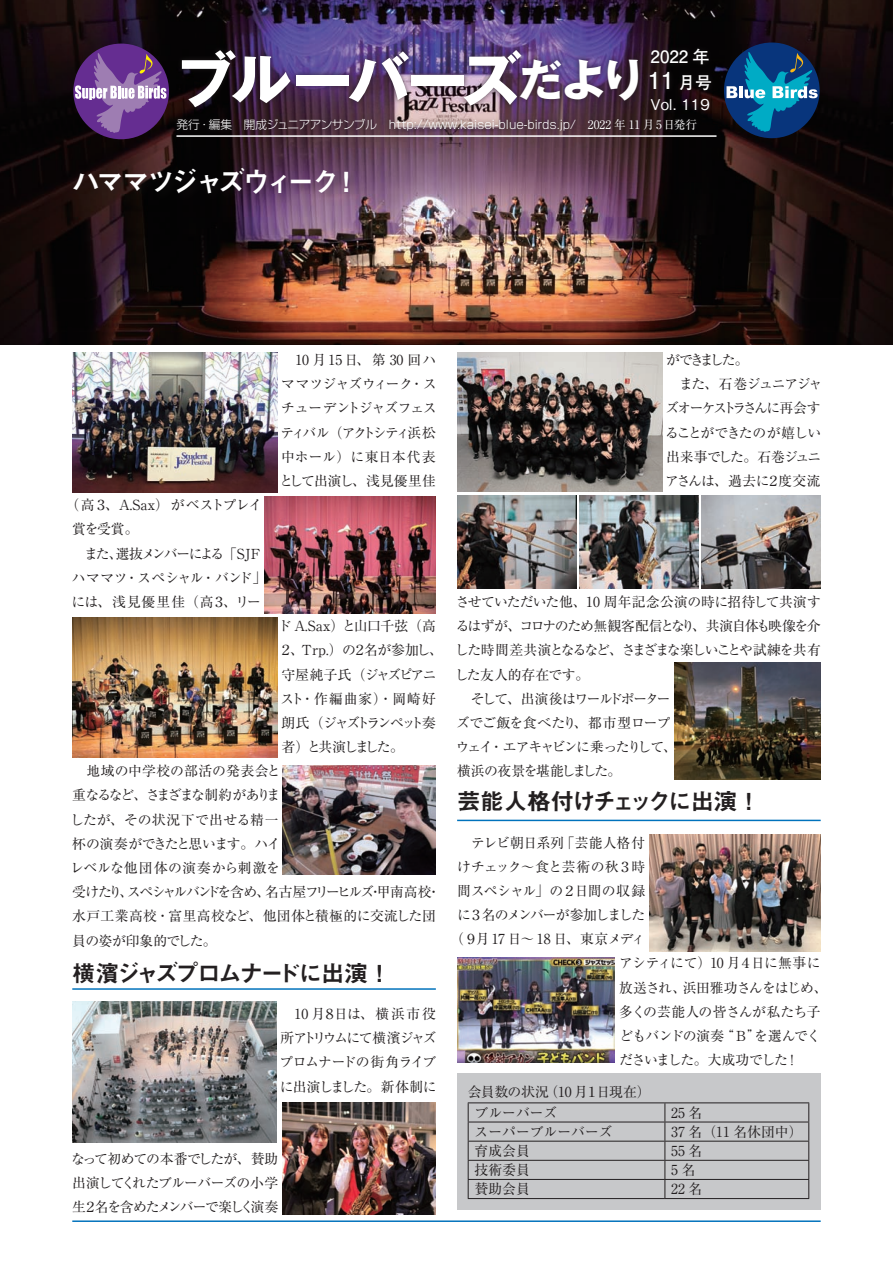
<style>
.page{position:relative;width:893px;height:1263px;background:#fff}
.page>*{position:absolute;margin:0;border:0;box-sizing:border-box;transform-origin:0 0}
.t1{font:700 60.6px "Gothic MB101 Pro";letter-spacing:-.06em;color:#fff}
.t2{font:27.6px "Midashi Go Pro MB31";letter-spacing:-.125em;color:#fff}
.t3{font:23.4px "Midashi Go Pro MB31";letter-spacing:-.085em;color:#231f20}
.t4{font:23.4px "Midashi Go Pro MB31";letter-spacing:-.05em;color:#231f20}
.t5{font:700 23.4px "Futo Go B101 Pro";color:#fff}
.t6{font:700 16.95px "Futo Go B101 Pro";color:#fff}
.t7{font:500 14.85px "Gothic BBB Pro";color:#fff}
.t8{font:13.8px/24.2px "Ryumin Pro";letter-spacing:-.045em;color:#231f20;text-align:justify}
.t9{font:13.8px/24.2px "Ryumin Pro";letter-spacing:-.07em;color:#231f20}
.t10{font:13.8px/24.2px "Ryumin Pro";letter-spacing:-.115em;color:#231f20}
.t11{font:13.8px "Ryumin Pro";letter-spacing:-.105em;color:#231f20}
.t12{font:13.8px "Ryumin Pro";color:#231f20}
.t13{font:13.8px/21.1px "Ryumin Pro";letter-spacing:-.015em;color:#231f20}
.t14{font:13.8px "Ryumin Pro";letter-spacing:.025em;color:#231f20}
.t15{font:13.8px "Ryumin Pro";letter-spacing:-.16em;color:#231f20}
.t16{font:13.8px "Ryumin Pro";letter-spacing:-.15em;color:#231f20}
.t17{font:13.8px "Ryumin Pro";letter-spacing:-.1em;color:#231f20}
.t18{font:13.8px "Ryumin Pro";letter-spacing:-.02em;color:#231f20}
.t19{font:13.8px "Ryumin Pro";letter-spacing:.005em;color:#231f20}
.t20{font:13.8px "Ryumin Pro";letter-spacing:.02em;color:#231f20}
.t21{font:13.8px "Ryumin Pro";letter-spacing:-.085em;color:#231f20}
.t22{font:13.8px "Ryumin Pro";letter-spacing:-.12em;color:#231f20}
.t23{font:13.8px "Ryumin Pro";letter-spacing:.065em;color:#231f20}
.t24{font:300 11.7px "Shin Go Pro";color:#fff}
.s1{font-size:16.95px}
.s2{font-size:44.7px}
.s3{font-family:"Ryumin Pro";font-weight:400}
</style>
<div class="page">
<img style="left:0;top:0;width:893px;height:344px">
<hr style="left:72px;top:1220px;width:749px;height:2px;background:#0072bc">
<div style="left:457px;top:1074px;width:364px;height:136px;background:#c7c8ca"></div>
<hr style="left:468px;top:1102px;width:197px;height:1px;background:#231f20">
<hr style="left:665px;top:1102px;width:144px;height:1px;background:#231f20">
<hr style="left:468px;top:1121px;width:197px;height:1px;background:#231f20">
<hr style="left:665px;top:1121px;width:144px;height:1px;background:#231f20">
<hr style="left:468px;top:1141px;width:197px;height:1px;background:#231f20">
<hr style="left:665px;top:1141px;width:144px;height:1px;background:#231f20">
<hr style="left:468px;top:1160px;width:197px;height:1px;background:#231f20">
<hr style="left:665px;top:1160px;width:144px;height:1px;background:#231f20">
<hr style="left:468px;top:1179px;width:197px;height:1px;background:#231f20">
<svg style="left:468px;top:1103px;width:1px;height:95px"></svg>
<hr style="left:665px;top:1179px;width:144px;height:1px;background:#231f20">
<svg style="left:664px;top:1103px;width:1px;height:95px"></svg>
<svg style="left:808px;top:1103px;width:1px;height:95px"></svg>
<hr style="left:468px;top:1198px;width:197px;height:1px;background:#231f20">
<hr style="left:665px;top:1198px;width:144px;height:1px;background:#231f20">
<div style="left:177px;top:45px;width:559px;height:103px;background:#231f20;opacity:.75"></div>
<div style="left:171px;top:114px;width:560px;height:36px;background:#231f20;opacity:.75"></div>
<div style="left:644px;top:43px;width:106px;height:97px;background:#231f20;opacity:.75"></div>
<hr style="left:176px;top:135px;width:540px;height:2px;background:#fff">
<div style="left:724px;top:43px;width:96px;height:95px;background:#08357c;border-radius:50%"></div>
<svg style="left:726px;top:86px;width:11px;height:12px"></svg>
<hr style="left:739px;top:86px;width:4px;height:12px;background:#fff">
<svg style="left:744px;top:52px;width:74px;height:80px"></svg>
<div style="left:73px;top:44px;width:96px;height:95px;background:#652d91;border-radius:50%"></div>
<svg style="left:75px;top:53px;width:91px;height:80px"></svg>
<div style="left:69px;top:163px;width:395px;height:73px;background:#231f20;opacity:.4"></div>
<hr style="left:72px;top:988px;width:364px;height:2px;background:#0072bc">
<img style="left:265px;top:497px;width:171px;height:116px">
<hr style="left:457px;top:820px;width:364px;height:1px;background:#0072bc">
<img style="left:72px;top:1001px;width:204px;height:142px">
<img style="left:283px;top:766px;width:153px;height:109px">
<img style="left:72px;top:353px;width:205px;height:139px">
<img style="left:72px;top:618px;width:205px;height:139px">
<img style="left:457px;top:352px;width:205px;height:140px">
<img style="left:674px;top:662px;width:147px;height:117px">
<img style="left:457px;top:495px;width:119px;height:94px">
<img style="left:579px;top:495px;width:119px;height:94px">
<img style="left:702px;top:495px;width:119px;height:94px">
<img style="left:283px;top:1102px;width:153px;height:112px">
<img style="left:649px;top:835px;width:172px;height:116px">
<img style="left:457px;top:958px;width:158px;height:105px">
<p class="t6" style="left:651px;top:43px;width:61px">2022 年</p>
<h3 class="t5" style="left:648px;top:61px;width:66px">11 <span class="s1">月号</span></h3>
<p class="t7" style="left:650px;top:93px;width:61px">Vol. 119</p>
<h1 class="t1" style="left:175px;top:30px;width:471px">ブルーバーズ<span class="s2">だより</span></h1>
<p class="t24" style="left:176px;top:115px;width:522px">発行・編集　開成ジュニアアンサンブル　http://www.kaisei-blue-birds.jp/　<span class="s3">2022 年 11 月5日発行</span></p>
<h2 class="t2" style="left:72px;top:160px;width:289px">ハママツジャズウィーク！</h2>
<p class="t8" style="left:71px;top:492px;width:196px;text-align:left;text-indent:-6px">（高３、A.Sax）がベストプレイ賞を受賞。<br>　また、選抜メンバーによる「SJFハママツ・スペシャル・バンド」には、浅見優里佳（高３、リー</p>
<p class="t8" style="left:279px;top:347px;width:159px">　10 月15日、第 30 回ハママツジャズウィーク・スチューデントジャズフェスティバル（アクトシティ浜松中ホール）に東日本代表として出演し、浅見優里佳</p>
<p class="t13" style="left:278px;top:614px;width:159px">ド A.Sax）と山口千弦（高</p>
<p class="t18" style="left:279px;top:639px;width:165px">２、Trp.）の２名が参加し、</p>
<p class="t22" style="left:282px;top:663px;width:156px">守屋純子氏（ジャズピアニ</p>
<p class="t23" style="left:280px;top:688px;width:157px">スト・作編曲家）・岡崎好</p>
<p class="t15" style="left:282px;top:712px;width:156px">朗氏（ジャズトランペット奏</p>
<p class="t15" style="left:282px;top:736px;width:124px">者）と共演しました。</p>
<p class="t12" style="left:72px;top:760px;width:210px">　地域の中学校の部活の発表会と</p>
<p class="t16" style="left:72px;top:784px;width:209px">重なるなど、さまざまな制約がありま</p>
<p class="t19" style="left:70px;top:809px;width:210px">したが、その状況下で出せる精一</p>
<p class="t17" style="left:72px;top:833px;width:210px">杯の演奏ができたと思います。ハイ</p>
<p class="t20" style="left:70px;top:857px;width:211px">レベルな他団体の演奏から刺激を</p>
<p class="t11" style="left:72px;top:881px;width:370px">受けたり、スペシャルバンドを含め、名古屋フリーヒルズ・甲南高校・</p>
<p class="t14" style="left:72px;top:905px;width:365px">水戸工業高校・富里高校など、他団体と積極的に交流した団</p>
<p class="t8" style="left:72px;top:927px;width:146px">員の姿が印象的でした。</p>
<h3 class="t3" style="left:72px;top:954px;width:320px">横濱ジャズプロムナードに出演！</h3>
<p class="t8" style="left:280px;top:1001px;width:159px">　10 月８日は、横浜市役所アトリウムにて横濱ジャズプロムナードの街角ライブに出演しました。新体制に</p>
<p class="t8" style="left:71px;top:1146px;width:209px">なって初めての本番でしたが、賛助出演してくれたブルーバーズの小学生２名を含めたメンバーで楽しく演奏</p>
<p class="t10" style="left:665px;top:347px;width:159px">ができました。<br>　また、石巻ジュニアジャズオーケストラさんに再会することができたのが嬉しい出来事でした。石巻ジュニアさんは、過去に２度交流</p>
<p class="t9" style="left:455px;top:589px;width:367px">させていただいた他、10 周年記念公演の時に招待して共演するはずが、コロナのため無観客配信となり、共演自体も映像を介した時間差共演となるなど、さまざまな楽しいことや試練を共有した友人的存在です。<br>　そして、出演後はワールドポーター<br>ズでご飯を食べたり、都市型ロープ<br>ウェイ・エアキャビンに乗ったりして、<br>横浜の夜景を堪能しました。</p>
<h3 class="t4" style="left:457px;top:783px;width:305px">芸能人格付けチェックに出演！</h3>
<p class="t12" style="left:457px;top:831px;width:190px">　テレビ朝日系列「芸能人格付</p>
<p class="t8" style="left:457px;top:853px;width:190px">けチェック〜食と芸術の秋３時</p>
<p class="t8" style="left:457px;top:878px;width:190px">間スペシャル」の２日間の収録</p>
<p class="t11" style="left:457px;top:904px;width:190px">に３名のメンバーが参加しました</p>
<p class="t8" style="left:450px;top:926px;width:196px">（９月 17 日〜 18 日、東京メディ</p>
<p class="t8" style="left:619px;top:950px;width:203px">アシティにて）10 月４日に無事に</p>
<p class="t8" style="left:619px;top:974px;width:210px">放送され、浜田雅功さんをはじめ、</p>
<p class="t8" style="left:619px;top:999px;width:203px">多くの芸能人の皆さんが私たち子</p>
<p class="t8" style="left:619px;top:1023px;width:203px">どもバンドの演奏“Ｂ”を選んでく</p>
<p class="t21" style="left:619px;top:1049px;width:181px">ださいました。大成功でした！</p>
<p class="t13" style="left:475px;top:1080px;width:178px;text-indent:-7px">会員数の状況（10 月１日現在）ブルーバーズ</p>
<p class="t8" style="left:671px;top:1099px;width:33px">25 名</p>
<p class="t12" style="left:475px;top:1121px;width:140px">スーパーブルーバーズ</p>
<p class="t8" style="left:671px;top:1119px;width:133px">37 名（11 名休団中）</p>
<p class="t8" style="left:475px;top:1138px;width:57px">育成会員</p>
<p class="t8" style="left:671px;top:1138px;width:33px">55 名</p>
<p class="t8" style="left:475px;top:1157px;width:57px">技術委員</p>
<p class="t8" style="left:671px;top:1157px;width:26px">5 名</p>
<p class="t8" style="left:475px;top:1176px;width:57px">賛助会員</p>
<p class="t8" style="left:671px;top:1176px;width:33px">22 名</p>
</div>
